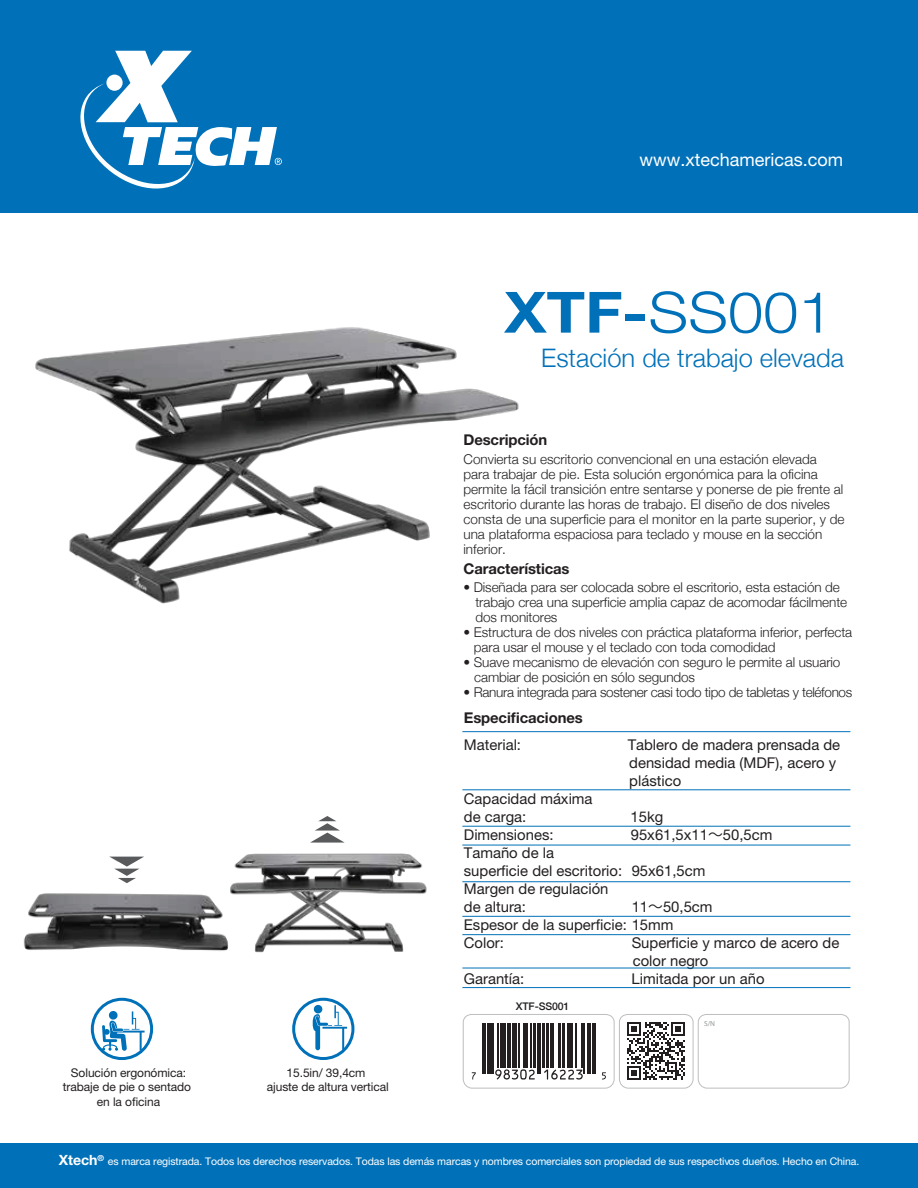
<style>
.page{position:relative;width:918px;height:1188px;background:#fff}
.page>*{position:absolute;margin:0;border:0;box-sizing:border-box;transform-origin:0 0}
.t1{font:300 57px "Helvetica Neue";color:#0071b9;scale:1.11 1}
.t2{font:300 25.5px "Helvetica Neue";color:#0071b9}
.t3{font:18px "Helvetica Neue LT Pro";color:#fff}
.t4{font:14.85px/18px "Helvetica Neue LT Pro";color:#231f20}
.t5{font:700 14.85px "Helvetica Neue LT Pro";letter-spacing:-.01em;color:#231f20}
.t6{font:300 13.5px/15px "Helvetica Neue";letter-spacing:-.005em;color:#231f20}
.t7{font:300 13.5px "Helvetica Neue";letter-spacing:-.025em;color:#231f20}
.t8{font:12px/14.4px "Helvetica Neue LT Pro";letter-spacing:-.005em;color:#231f20;text-align:center}
.t9{font:10.5px "Helvetica Neue LT Pro";letter-spacing:-.01em;color:#fff}
.t10{font:500 10.5px "Helvetica Neue";letter-spacing:-.01em;color:#231f20}
.t11{font:7.35px "Myriad Pro";color:#929495}
.s1{font-weight:700}
.s2{font-family:"Koz Go Pr 6 N"}
.s3{font-weight:700;font-size:14.1px}
</style>
<div class="page">
<div style="left:0;top:0;width:918px;height:212px;background:#0071b9"></div>
<div style="left:0;top:1144px;width:918px;height:44px;background:#0071b9"></div>
<hr style="left:462px;top:731px;width:388px;height:1px;background:#0071b9">
<hr style="left:462px;top:789px;width:388px;height:1px;background:#0071b9">
<hr style="left:462px;top:826px;width:388px;height:1px;background:#0071b9">
<hr style="left:462px;top:845px;width:388px;height:1px;background:#0071b9">
<hr style="left:462px;top:881px;width:388px;height:1px;background:#0071b9">
<hr style="left:462px;top:916px;width:388px;height:1px;background:#0071b9">
<hr style="left:462px;top:934px;width:388px;height:1px;background:#0071b9">
<hr style="left:462px;top:968px;width:388px;height:1px;background:#0071b9">
<hr style="left:462px;top:987px;width:388px;height:1px;background:#0071b9">
<svg style="left:80px;top:51px;width:202px;height:138px"></svg>
<svg style="left:463px;top:1014px;width:387px;height:75px"></svg>
<img style="left:35px;top:327px;width:484px;height:277px">
<img style="left:234px;top:853px;width:193px;height:100px">
<img style="left:23px;top:879px;width:217px;height:74px">
<div style="left:91px;top:998px;width:62px;height:62px;border:3px solid #0071b9;border-radius:50%"></div>
<svg style="left:102px;top:1011px;width:43px;height:40px"></svg>
<div style="left:292px;top:998px;width:62px;height:62px;border:3px solid #0071b9;border-radius:50%"></div>
<svg style="left:312px;top:1004px;width:35px;height:46px"></svg>
<svg style="left:310px;top:816px;width:35px;height:27px"></svg>
<svg style="left:110px;top:857px;width:34px;height:26px"></svg>
<h3 class="t3" style="left:639px;top:148px;width:205px">www.xtechamericas.com</h3>
<h1 class="t1" style="left:504px;top:266px;width:298px"><span class="s1">XTF-</span>SS001</h1>
<h2 class="t2" style="left:541px;top:337px;width:304px">Estación de trabajo elevada</h2>
<p class="t5" style="left:463px;top:430px;width:85px">Descripción</p>
<p class="t6" style="left:464px;top:450px;width:383px">Convierta su escritorio convencional en una estación elevada para trabajar de pie. Esta solución ergonómica para la oficina permite la fácil transición entre sentarse y ponerse de pie frente al escritorio durante las horas de trabajo. El diseño de dos niveles consta de una superficie para el monitor en la parte superior, y de una plataforma espaciosa para teclado y mouse en la sección inferior.</p>
<p class="t5" style="left:463px;top:559px;width:108px">Características</p>
<p class="t6" style="left:475px;top:579px;width:373px;text-indent:-12px">• Diseñada para ser colocada sobre el escritorio, esta estación de trabajo crea una superficie amplia capaz de acomodar fácilmente dos monitores</p>
<p class="t6" style="left:474px;top:624px;width:380px;text-indent:-10px">• Estructura de dos niveles con práctica plataforma inferior, perfecta para usar el mouse y el teclado con toda comodidad</p>
<p class="t6" style="left:474px;top:654px;width:368px;text-indent:-11px">• Suave mecanismo de elevación con seguro le permite al usuario cambiar de posición en sólo segundos</p>
<p class="t7" style="left:464px;top:681px;width:390px">• Ranura integrada para sostener casi todo tipo de tabletas y teléfonos</p>
<p class="t5" style="left:464px;top:708px;width:120px">Especificaciones</p>
<p class="t4" style="left:464px;top:736px;width:59px">Material:</p>
<p class="t4" style="left:628px;top:736px;width:214px">Tablero de madera prensada de densidad media (MDF), acero y plástico</p>
<p class="t4" style="left:464px;top:790px;width:130px">Capacidad máxima de carga:</p>
<p class="t4" style="left:631px;top:808px;width:34px">15kg</p>
<p class="t4" style="left:464px;top:826px;width:91px">Dimensiones:</p>
<p class="t4" style="left:631px;top:826px;width:143px">95x61,5x11<span class="s2">～</span>50,5cm</p>
<p class="t4" style="left:464px;top:844px;width:243px">Tamaño de la<br>superficie del escritorio: 95x61,5cm<br>Margen de regulación<br>de altura:</p>
<p class="t4" style="left:464px;top:898px;width:250px;text-indent:168px">11<span class="s2">～</span>50,5cm<br>Espesor de la superficie: 15mm<br>Color:</p>
<p class="t4" style="left:632px;top:934px;width:209px">Superficie y marco de acero de color negro</p>
<p class="t4" style="left:464px;top:970px;width:62px">Garantía:</p>
<p class="t4" style="left:632px;top:970px;width:134px">Limitada por un año</p>
<p class="t8" style="left:63px;top:1065px;width:130px">Solución ergonómica: trabaje de pie o sentado en la oficina</p>
<p class="t8" style="left:267px;top:1065px;width:123px">15.5in/ 39,4cm<br>ajuste de altura vertical</p>
<p class="t10" style="left:516px;top:997px;width:55px">XTF-SS001</p>
<p class="t11" style="left:704px;top:1019px;width:12px">S/N</p>
<p class="t9" style="left:59px;top:1155px;width:802px"><span class="s3">Xtech</span><sup>®</sup> es marca registrada. Todos los derechos reservados. Todas las demás marcas y nombres comerciales son propiedad de sus respectivos dueños. Hecho en China.</p>
</div>
